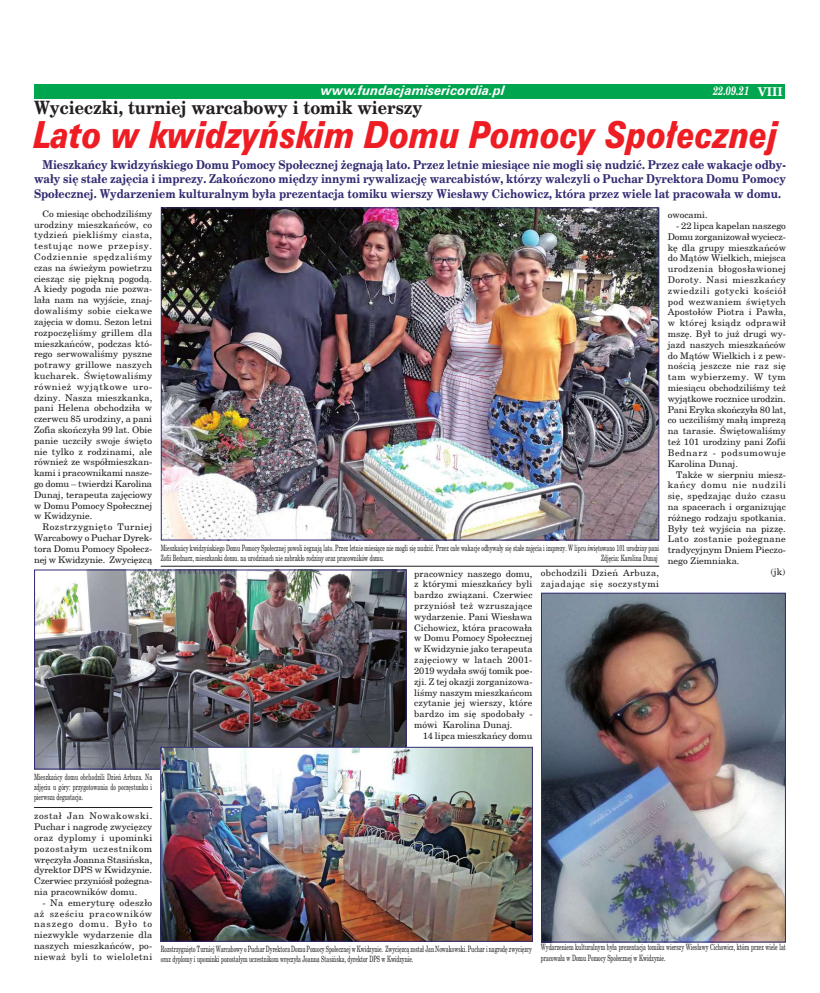
<style>
.page{position:relative;width:820px;height:993px;background:#fff}
.page>*{position:absolute;margin:0;border:0;box-sizing:border-box;transform-origin:0 0}
.t1{font:italic 34px "Zurich Blk PL";color:#ee1d23;scale:.8 1}
.t2{font:700 18px "New Brunswick";color:#231f20;scale:.9 1}
.t3{font:700 12px/14.4px "New Brunswick";color:#312b71;text-align:justify;scale:.89 1}
.t4{font:italic 700 12px "Zurich PL";color:#fff}
.t5{font:italic 700 12px "New Brunswick";color:#fff;scale:.75 1}
.t6{font:9px/10.8px "New Brunswick";color:#231f20;text-align:justify;scale:1.04 1}
.t7{font:9px/10.8px "New Brunswick";color:#231f20;text-align:justify}
.t8{font:9px/10.8px "New Brunswick";letter-spacing:.05em;color:#231f20;scale:1.04 1}
.t9{font:9px "New Brunswick";letter-spacing:.025em;color:#231f20;scale:1.04 1}
.t10{font:9px "New Brunswick";letter-spacing:.04em;color:#231f20;scale:1.04 1}
.t11{font:9px "New Brunswick";letter-spacing:.065em;color:#231f20;scale:1.04 1}
.t12{font:8.5px/10.3px "New Brunswick";color:#231f20;scale:.6 1}
.s1{font-style:normal}
</style>
<div class="page">
<div style="left:35px;top:84px;width:749px;height:14px;background:#00a54f"></div>
<hr style="left:161px;top:565px;width:498px;height:1px;background:#231f20">
<img style="left:163px;top:209px;width:494px;height:329px">
<img style="left:36px;top:571px;width:368px;height:196px">
<div style="left:34px;top:569px;width:372px;height:200px;border:1px solid #312b71"></div>
<img style="left:542px;top:594px;width:241px;height:346px">
<div style="left:540px;top:592px;width:245px;height:350px;border:1px solid #312b71"></div>
<img style="left:162px;top:748px;width:368px;height:191px">
<div style="left:160px;top:746px;width:372px;height:195px;border:1px solid #312b71"></div>
<hr style="left:34px;top:807px;width:118px;height:1px;background:#231f20">
<h3 class="t4" style="left:320px;top:82px;width:186px">www.fundacjamisericordia.pl</h3>
<h3 class="t5" style="left:712px;top:83px;width:94px">22.09.21 <span class="s1">VIII</span></h3>
<h2 class="t2" style="left:34px;top:96px;width:433px">Wycieczki, turniej warcabowy i tomik wierszy</h2>
<h1 class="t1" style="left:34px;top:112px;width:930px">Lato w kwidzyńskim Domu Pomocy Społecznej</h1>
<p class="t3" style="left:34px;top:157px;width:846px;text-indent:8px">Mieszkańcy kwidzyńskiego Domu Pomocy Społecznej żegnają lato. Przez letnie miesiące nie mogli się nudzić. Przez całe wakacje odby&shy;wały się stałe zajęcia i imprezy. Zakończono między innymi rywalizację warcabistów, którzy walczyli o Puchar Dyrektora Domu Pomocy Społecznej. Wydarzeniem kulturalnym była prezentacja tomiku wierszy Wiesławy Cichowicz, która przez wiele lat pracowała w domu.</p>
<p class="t6" style="left:34px;top:208px;width:115px;text-indent:8px">Co miesiąc obchodziliśmy urodziny mieszkańców, co tydzień piekliśmy ciasta, testując nowe przepisy.<br>Codziennie spędzaliśmy czas na świeżym powietrzu ciesząc się piękną pogodą.<br>A kiedy pogoda nie pozwa&shy;lała nam na wyjście, znaj&shy;dowaliśmy sobie ciekawe zajęcia w domu. Sezon letni rozpoczęliśmy grillem dla mieszkańców, podczas któ&shy;rego serwowaliśmy pyszne potrawy grillowe naszych kucharek. Świętowaliśmy również wyjątkowe uro&shy;dziny. Nasza mieszkanka, pani Helena obchodziła w czerwcu 85 urodziny, a pani Zofia skończyła 99 lat. Obie panie uczciły swoje święto nie tylko z rodzinami, ale również ze współmieszkan&shy;kami i pracownikami nasze&shy;go domu – twierdzi Karolina Dunaj, terapeuta zajęciowy w Domu Pomocy Społecznej w Kwidzynie.</p>
<p class="t6" style="left:34px;top:521px;width:115px;text-indent:8px">Rozstrzygnięto Turniej Warcabowy o Puchar Dyrek&shy;tora Domu Pomocy Społecz&shy;nej w Kwidzynie. Zwycięzcą</p>
<p class="t6" style="left:667px;top:209px;width:40px">owocami.</p>
<p class="t6" style="left:667px;top:220px;width:115px;text-indent:8px">- 22 lipca kapelan naszego Domu zorganizował wyciecz&shy;kę dla grupy mieszkańców do Mątów Wielkich, miejsca urodzenia błogosławionej Doroty. Nasi mieszkańcy zwiedzili gotycki kościół pod wezwaniem świętych Apostołów Piotra i Pawła, w której ksiądz odprawił mszę. Był to już drugi wy&shy;jazd naszych mieszkańców do Mątów Wielkich i z pew&shy;nością jeszcze nie raz się tam wybierzemy. W tym miesiącu obchodziliśmy też wyjątkowe rocznice urodzin.<br>Pani Eryka skończyła 80 lat, co uczciliśmy małą imprezą na tarasie. Świętowaliśmy też 101 urodziny pani Zofii Bednarz - podsumowuje Karolina Dunaj.</p>
<p class="t6" style="left:676px;top:468px;width:107px">Także w sierpniu miesz-</p>
<p class="t11" style="left:667px;top:479px;width:115px">kańcy domu nie nudzili</p>
<p class="t9" style="left:667px;top:490px;width:115px">się, spędzając dużo czasu</p>
<p class="t6" style="left:667px;top:501px;width:115px">na spacerach i organizując</p>
<p class="t6" style="left:667px;top:511px;width:115px">różnego rodzaju spotkania.</p>
<p class="t6" style="left:667px;top:522px;width:115px">Były też wyjścia na pizzę.</p>
<p class="t10" style="left:667px;top:533px;width:115px">Lato zostanie pożegnane</p>
<p class="t6" style="left:667px;top:544px;width:115px">tradycyjnym Dniem Pieczo-</p>
<p class="t6" style="left:667px;top:555px;width:71px">nego Ziemniaka.</p>
<p class="t6" style="left:770px;top:565px;width:15px">(jk)</p>
<p class="t12" style="left:161px;top:542px;width:831px">Mieszkańcy kwidzyńskiego Domu Pomocy Społecznej powoli żegnają lato. Przez letnie miesiące nie mogli się nudzić. Przez całe wakacje odbywały się stałe zajęcia i imprezy. W lipcu świętowano 101 urodziny pani<br>Zofii Bednarz, mieszkanki domu. na urodzinach nie zabrakło rodziny oraz pracowników domu.</p>
<p class="t12" style="left:601px;top:552px;width:96px">Zdjęcia: Karolina Dunaj</p>
<p class="t8" style="left:540px;top:567px;width:115px">obchodzili Dzień Arbuza, zajadając się soczystymi</p>
<p class="t7" style="left:414px;top:567px;width:120px">pracownicy naszego domu, z którymi mieszkańcy byli bardzo związani. Czerwiec przyniósł też wzruszające wydarzenie. Pani Wiesława Cichowicz, która pracowała w Domu Pomocy Społecznej w Kwidzynie jako terapeuta zajęciowy w latach 2001- 2019 wydała swój tomik poe&shy;zji. Z tej okazji zorganizowa&shy;liśmy naszym mieszkańcom czytanie jej wierszy, które bardzo im się spodobały - mówi Karolina Dunaj.</p>
<p class="t6" style="left:422px;top:729px;width:107px">14 lipca mieszkańcy domu</p>
<p class="t12" style="left:34px;top:771px;width:198px;text-align:justify">Mieszkańcy domu obchodzili Dzień Arbuza. Na zdjęciu u góry: przygotowania do poczęstunku i pierwsza degustacja.</p>
<p class="t6" style="left:34px;top:810px;width:115px">został Jan Nowakowski.<br>Puchar i nagrodę zwycięzcy oraz dyplomy i upominki pozostałym uczestnikom wręczyła Joanna Stasińska, dyrektor DPS w Kwidzynie.<br>Czerwiec przyniósł pożegna&shy;nia pracowników domu.</p>
<p class="t6" style="left:34px;top:896px;width:115px;text-indent:8px">- Na emeryturę odeszło aż sześciu pracowników naszego domu. Było to niezwykle wydarzenie dla naszych mieszkańców, po&shy;nieważ byli to wieloletni</p>
<p class="t12" style="left:161px;top:943px;width:620px">Rozstrzygnięto Turniej Warcabowy o Puchar Dyrektora Domu Pomocy Społecznej w Kwidzynie. Zwycięzcą został Jan Nowakowski. Puchar i nagrodę zwycięzcy oraz dyplomy i upominki pozostałym uczestnikom wręczyła Joanna Stasińska, dyrektor DPS w Kwidzynie.</p>
<p class="t12" style="left:540px;top:941px;width:409px">Wydarzeniem kulturalnym była prezentacja tomiku wierszy Wiesławy Cichowicz, która przez wiele lat pracowała w Domu Pomocy Społecznej w Kwidzynie.</p>
</div>
